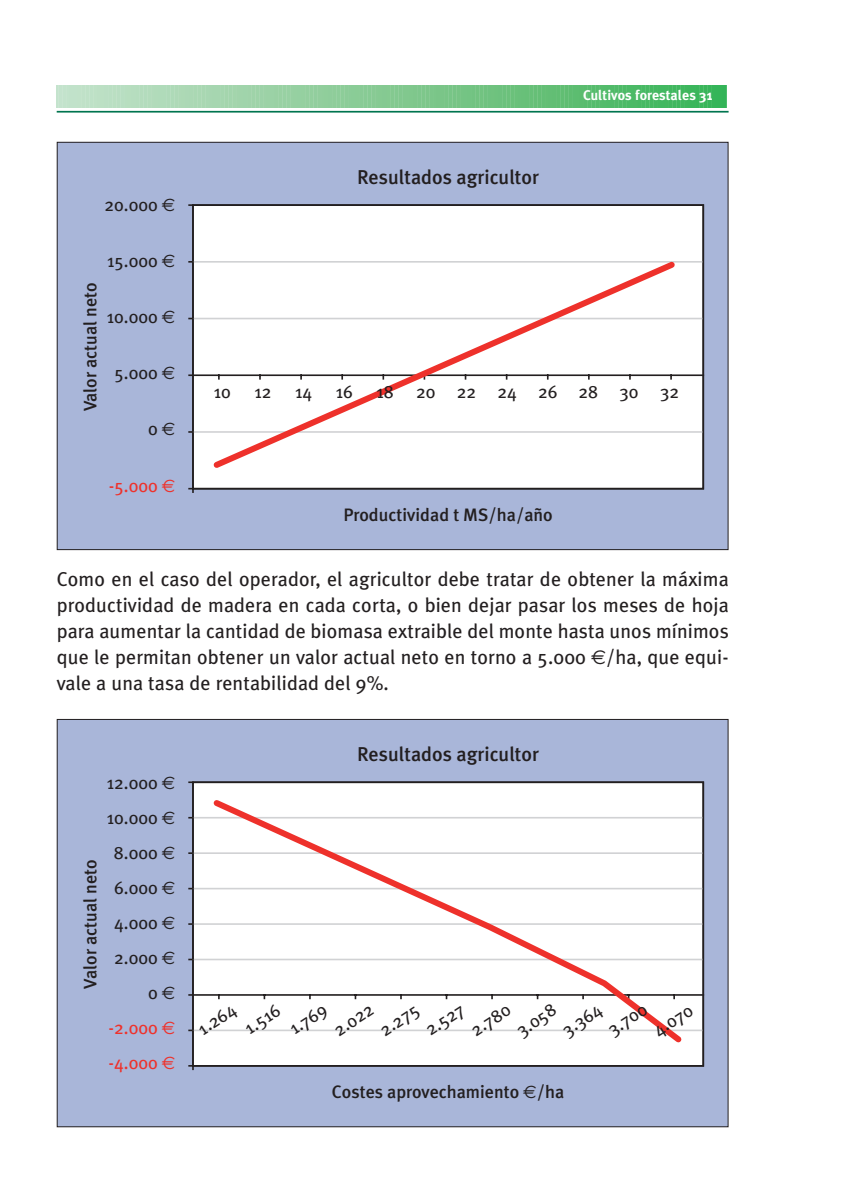
<style>
.page{position:relative;width:842px;height:1191px;background:#fff}
.page>*{position:absolute;margin:0;border:0;box-sizing:border-box;transform-origin:0 0}
.t1{font:20px/26px "Meta Plus";letter-spacing:.005em;color:#231f20;text-align:justify}
.t2{font:500 20px "Meta Plus";color:#231f20}
.t3{font:18px/35px "Meta Plus";color:#231f20;text-align:right}
.t4{font:500 18px "Meta Plus";color:#231f20}
.t5{font:18px/35px "Meta Plus";color:#ee312b}
.t6{font:700 14px "Meta Plus";letter-spacing:.005em;color:#fff}
.s1{font-family:"Euro Sans"}
.s2{font-family:"Euro Sans";font-weight:400}
</style>
<div class="page">
<svg style="left:57px;top:85px;width:668px;height:23px;background:#82ca92"></svg>
<hr style="left:57px;top:111px;width:672px;height:2px;background:#00754f">
<div style="left:57px;top:142px;width:671px;height:407px;background:#a9b6d9"></div>
<div style="left:188px;top:204px;width:516px;height:286px;background:#fff"></div>
<hr style="left:193px;top:431px;width:509px;height:2px;background:#d1d2d4">
<hr style="left:193px;top:318px;width:509px;height:1px;background:#d1d2d4">
<hr style="left:193px;top:261px;width:509px;height:2px;background:#d1d2d4">
<hr style="left:189px;top:374px;width:514px;height:2px;background:#231f20">
<svg style="left:209px;top:257px;width:471px;height:216px;background:#fbf5f5"></svg>
<div style="left:192px;top:204px;width:512px;height:285px;border:2px solid #231f20"></div>
<div style="left:57px;top:719px;width:671px;height:407px;background:#a9b6d9"></div>
<hr style="left:189px;top:994px;width:514px;height:1px;background:#231f20">
<svg style="left:191px;top:781px;width:513px;height:286px;background:#f7f3f3"></svg>
<p class="t3" style="left:105px;top:188px;width:72px">20.000 <span class="s1">€</span></p>
<p class="t4" style="left:80px;top:411px;width:130px;rotate:-90deg">Valor actual neto</p>
<p class="t3" style="left:107px;top:244px;width:70px">15.000 <span class="s1">€</span></p>
<p class="t3" style="left:107px;top:300px;width:70px">10.000 <span class="s1">€</span></p>
<p class="t3" style="left:114px;top:356px;width:62px">5.000 <span class="s1">€</span></p>
<p class="t3" style="left:148px;top:412px;width:29px">0 <span class="s1">€</span></p>
<p class="t5" style="left:109px;top:468px;width:68px">-5.000 <span class="s1">€</span></p>
<p class="t2" style="left:357px;top:165px;width:183px">Resultados agricultor</p>
<p class="t6" style="left:583px;top:87px;width:131px">Cultivos forestales 31</p>
<p class="t3" style="left:214px;top:374px;width:19px">10</p>
<p class="t3" style="left:255px;top:374px;width:19px">12</p>
<p class="t3" style="left:295px;top:374px;width:19px">14</p>
<p class="t3" style="left:336px;top:374px;width:19px">16</p>
<p class="t3" style="left:376px;top:374px;width:19px">18</p>
<p class="t3" style="left:416px;top:374px;width:21px">20</p>
<p class="t3" style="left:457px;top:374px;width:21px">22</p>
<p class="t3" style="left:497px;top:374px;width:21px">24</p>
<p class="t3" style="left:538px;top:374px;width:21px">26</p>
<p class="t3" style="left:578px;top:374px;width:21px">28</p>
<p class="t3" style="left:619px;top:374px;width:21px">30</p>
<p class="t3" style="left:660px;top:374px;width:21px">32</p>
<p class="t4" style="left:343px;top:504px;width:211px">Productividad t MS/ha/año</p>
<p class="t1" style="left:57px;top:566px;width:674px">Como en el caso del operador, el agricultor debe tratar de obtener la máxima productividad de madera en cada corta, o bien dejar pasar los meses de hoja para aumentar la cantidad de biomasa extraible del monte hasta unos mínimos que le permitan obtener un valor actual neto en torno a 5.000 <span class="s1">€</span>/ha, que equi&shy;vale a una tasa de rentabilidad del 9%.</p>
<p class="t4" style="left:80px;top:988px;width:130px;rotate:-90deg">Valor actual neto</p>
<p class="t3" style="left:107px;top:765px;width:70px">12.000 <span class="s1">€</span></p>
<p class="t3" style="left:107px;top:800px;width:70px">10.000 <span class="s1">€</span></p>
<p class="t3" style="left:114px;top:835px;width:63px">8.000 <span class="s1">€</span></p>
<p class="t3" style="left:114px;top:870px;width:63px">6.000 <span class="s1">€</span></p>
<p class="t3" style="left:114px;top:905px;width:63px">4.000 <span class="s1">€</span></p>
<p class="t3" style="left:114px;top:940px;width:63px">2.000 <span class="s1">€<br></span>0 <span class="s1">€</span></p>
<p class="t5" style="left:109px;top:1010px;width:68px">-2.000 <span class="s1">€ </span>-4.000 <span class="s1">€</span></p>
<p class="t2" style="left:357px;top:742px;width:183px">Resultados agricultor</p>
<p class="t3" style="left:190px;top:1015px;width:43px;rotate:-33deg">1.264</p>
<p class="t3" style="left:237px;top:1014px;width:40px;rotate:-33deg">1.516</p>
<p class="t3" style="left:281px;top:1015px;width:42px;rotate:-33deg">1.769</p>
<p class="t3" style="left:326px;top:1016px;width:45px;rotate:-33deg">2.022</p>
<p class="t3" style="left:372px;top:1016px;width:44px;rotate:-33deg">2.275</p>
<p class="t3" style="left:417px;top:1016px;width:44px;rotate:-33deg">2.527</p>
<p class="t3" style="left:463px;top:1016px;width:45px;rotate:-33deg">2.780</p>
<p class="t3" style="left:508px;top:1016px;width:45px;rotate:-33deg">3.058</p>
<p class="t3" style="left:554px;top:1016px;width:45px;rotate:-33deg">3.364</p>
<p class="t3" style="left:646px;top:1016px;width:44px;rotate:-33deg">4.070</p>
<p class="t3" style="left:600px;top:1016px;width:44px;rotate:-33deg">3.700</p>
<p class="t4" style="left:332px;top:1081px;width:234px">Costes aprovechamiento <span class="s2">€</span>/ha</p>
</div>
